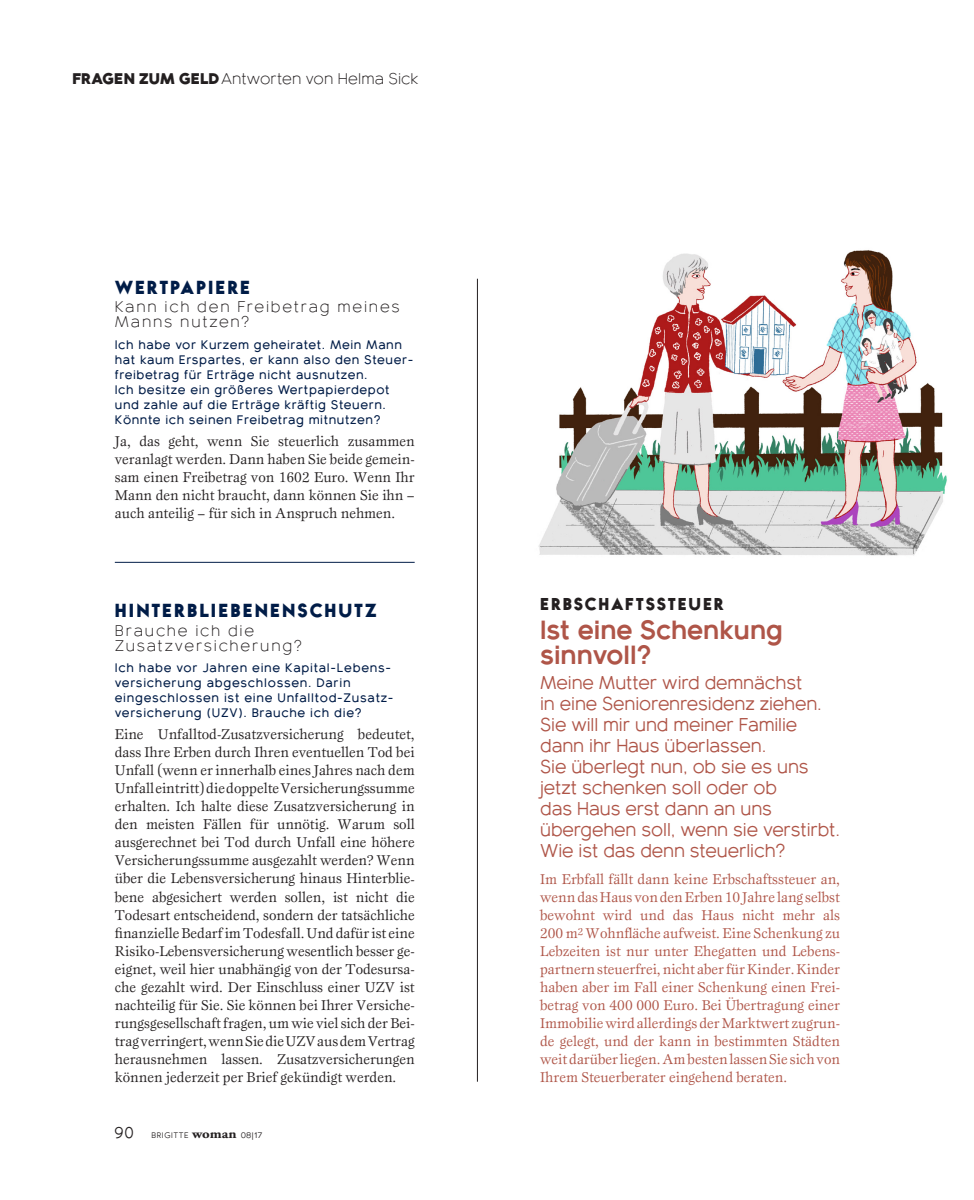
<style>
.page{position:relative;width:974px;height:1200px;background:#fff}
.page>*{position:absolute;margin:0;border:0;box-sizing:border-box;transform-origin:0 0}
.t1{font:700 25.5px/25.5px "Bambino New";color:#af5548}
.t2{font:18px/21px "Bambino New";letter-spacing:-.005em;color:#af5548}
.t3{font:900 16.5px "Bambino";letter-spacing:.12em;color:#001c47}
.t4{font:300 15px/15px "Bambino New";letter-spacing:.115em;color:#231f20}
.t5{font:300 15px "Bambino New";letter-spacing:.01em;color:#231f20}
.t6{font:900 15px "Bambino";letter-spacing:.12em;color:#231f20}
.t7{font:15px "Bambino New";color:#231f20}
.t8{font:14.7px/18px "Esprit LT";color:#231f20;text-align:justify}
.t9{font:14.7px/18px "Esprit LT";color:#af5548;text-align:justify}
.t10{font:600 12px/15px "Bambino New";letter-spacing:.05em;color:#001c47}
.t11{font:7.8px "Bambino New";letter-spacing:.08em;color:#231f20}
.s1{font-weight:800}
.s2{font-family:"Adobe Garamond LT";font-weight:700;font-size:13.5px}
</style>
<div class="page">
<hr style="left:477px;top:279px;width:1px;height:802px;background:#231f20">
<hr style="left:115px;top:562px;width:300px;height:1px;background:#001c47">
<img style="left:538px;top:250px;width:409px;height:306px">
<p class="t5" style="left:72px;top:66px;width:348px"><span class="s1">FRAGEN ZUM GELD</span>Antworten von Helma Sick</p>
<p class="t3" style="left:115px;top:278px;width:137px">WERTPAPIERE</p>
<p class="t4" style="left:115px;top:298px;width:286px">Kann ich den Freibetrag meines<br>Manns nutzen?</p>
<p class="t10" style="left:115px;top:335px;width:300px">Ich habe vor Kurzem geheiratet. Mein Mann hat kaum Erspartes, er kann also den Steuer&shy;freibetrag für Erträge nicht ausnutzen.<br>Ich besitze ein größeres Wertpapierdepot und zahle auf die Erträge kräftig Steuern.<br>Könnte ich seinen Freibetrag mitnutzen?</p>
<p class="t8" style="left:115px;top:432px;width:301px">Ja, das geht, wenn Sie steuerlich zusammen veranlagt werden. Dann haben Sie beide gemein&shy;sam einen Freibetrag von 1602 Euro. Wenn Ihr Mann den nicht braucht, dann können Sie ihn – auch anteilig – für sich in Anspruch nehmen.</p>
<p class="t3" style="left:115px;top:601px;width:263px">HINTERBLIEBENENSCHUTZ</p>
<p class="t4" style="left:115px;top:621px;width:189px">Brauche ich die<br>Zusatzversicherung?</p>
<p class="t10" style="left:115px;top:658px;width:280px">Ich habe vor Jahren eine Kapital-Lebens&shy;versicherung abgeschlossen. Darin eingeschlossen ist eine Unfalltod-Zusatz&shy;versicherung (UZV). Brauche ich die?</p>
<p class="t8" style="left:115px;top:725px;width:301px">Eine Unfalltod-Zusatzversicherung bedeutet, dass Ihre Erben durch Ihren eventuellen Tod bei Unfall (wenn er innerhalb eines Jahres nach dem Unfall eintritt) die doppelte Versicherungssumme erhalten. Ich halte diese Zusatzversicherung in den meisten Fällen für unnötig. Warum soll ausgerechnet bei Tod durch Unfall eine höhere Versicherungssumme ausgezahlt werden? Wenn über die Lebensversicherung hinaus Hinterblie&shy;bene abgesichert werden sollen, ist nicht die Todesart entscheidend, sondern der tatsächliche finanzielle Bedarf im Todesfall. Und dafür ist eine Risiko-Lebensversicherung wesentlich besser ge&shy;eignet, weil hier unabhängig von der Todesursa&shy;che gezahlt wird. Der Einschluss einer UZV ist nachteilig für Sie. Sie können bei Ihrer Versiche&shy;rungsgesellschaft fragen, um wie viel sich der Bei&shy;trag verringert, wenn Sie die UZV aus dem Vertrag herausnehmen lassen. Zusatzversicherungen können jederzeit per Brief gekündigt werden.</p>
<p class="t7" style="left:114px;top:1119px;width:21px">90</p>
<p class="t11" style="left:151px;top:1127px;width:113px">BRIGITTE <span class="s2">woman</span> 08|17</p>
<p class="t6" style="left:540px;top:596px;width:185px">ERBSCHAFTSSTEUER</p>
<h1 class="t1" style="left:540px;top:614px;width:244px">Ist eine Schenkung sinnvoll?</h1>
<p class="t2" style="left:540px;top:670px;width:301px">Meine Mutter wird demnächst<br>in eine Seniorenresidenz ziehen.<br>Sie will mir und meiner Familie dann ihr Haus überlassen.<br>Sie überlegt nun, ob sie es uns jetzt schenken soll oder ob<br>das Haus erst dann an uns übergehen soll, wenn sie verstirbt.<br>Wie ist das denn steuerlich?</p>
<p class="t9" style="left:540px;top:869px;width:301px">Im Erbfall fällt dann keine Erbschaftssteuer an, wenn das Haus von den Erben 10 Jahre lang selbst bewohnt wird und das Haus nicht mehr als 200 m<sup>2</sup> Wohnfläche aufweist. Eine Schenkung zu Lebzeiten ist nur unter Ehegatten und Lebens&shy;partnern steuerfrei, nicht aber für Kinder. Kinder haben aber im Fall einer Schenkung einen Frei&shy;betrag von 400 000 Euro. Bei Übertragung einer Immobilie wird allerdings der Marktwert zugrun&shy;de gelegt, und der kann in bestimmten Städten weit darüber liegen. Am besten lassen Sie sich von Ihrem Steuerberater eingehend beraten.</p>
</div>
